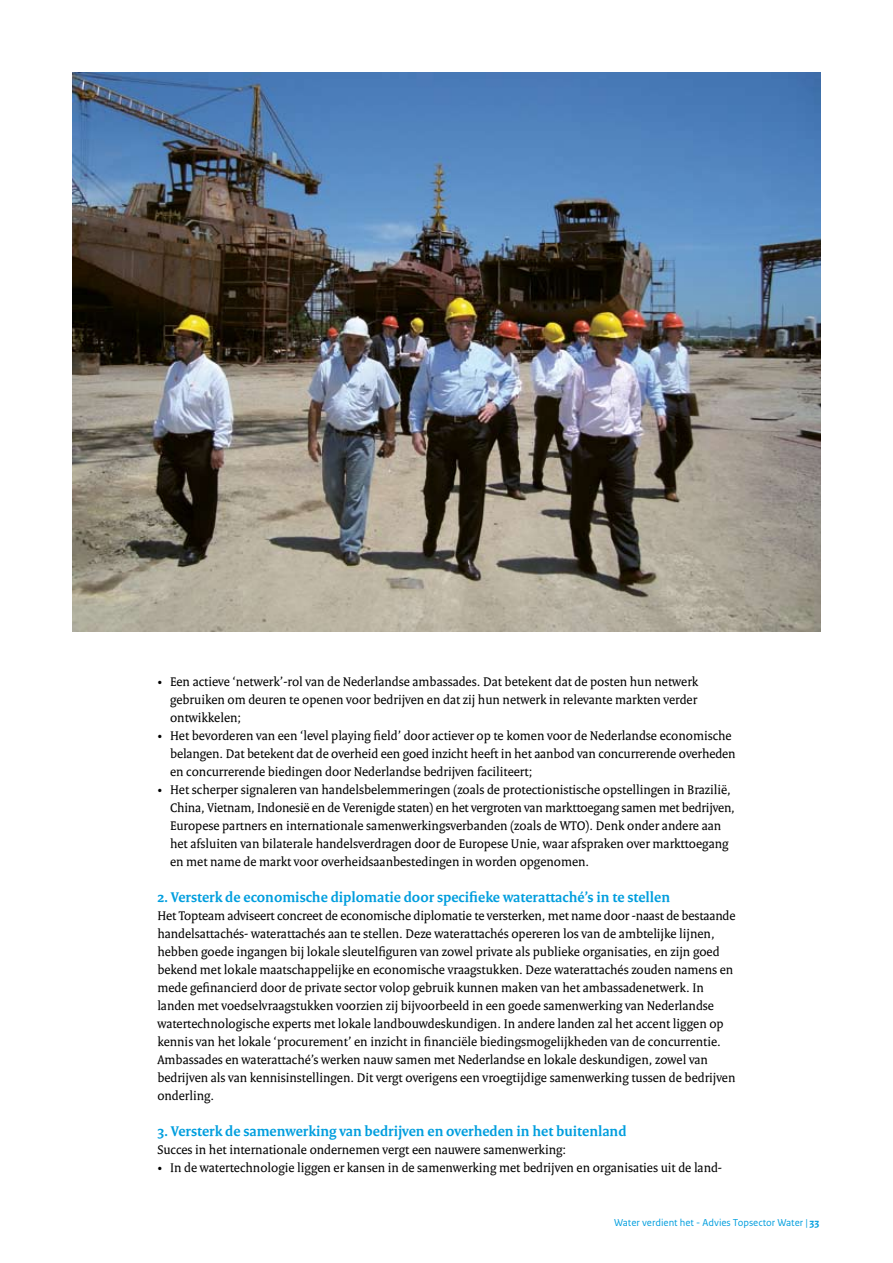
<style>
.page{position:relative;width:893px;height:1263px;background:#fff}
.page>*{position:absolute;margin:0;border:0;box-sizing:border-box;transform-origin:0 0}
.t1{font:700 15px "Rijksoverheid Serif";color:#009ede}
.t2{font:13.5px/18px "Rijksoverheid Serif";color:#000}
.t3{font:10.5px "Rijksoverheid Sans Text";color:#009ede}
.s1{font-weight:700}
</style>
<div class="page">
<img style="left:72px;top:72px;width:749px;height:559px">
<p class="t2" style="left:170px;top:672px;width:530px;text-align:justify;text-indent:-13px">• Een actieve ‘netwerk’-rol van de Nederlandse ambassades. Dat betekent dat de posten hun netwerk gebruiken om deuren te openen voor bedrijven en dat zij hun netwerk in relevante markten verder ontwikkelen;</p>
<p class="t2" style="left:170px;top:726px;width:567px;text-indent:-13px">• Het bevorderen van een ‘level playing field’ door actiever op te komen voor de Nederlandse economische belangen. Dat betekent dat de overheid een goed inzicht heeft in het aanbod van concurrerende overheden en concurrerende biedingen door Nederlandse bedrijven faciliteert;</p>
<p class="t2" style="left:170px;top:780px;width:566px;text-indent:-13px">• Het scherper signaleren van handelsbelemmeringen (zoals de protectionistische opstellingen in Brazilië, China, Vietnam, Indonesië en de Verenigde staten) en het vergroten van markttoegang samen met bedrijven, Europese partners en internationale samenwerkingsverbanden (zoals de WTO). Denk onder andere aan het afsluiten van bilaterale handelsverdragen door de Europese Unie, waar afspraken over markttoegang en met name de markt voor overheidsaanbestedingen in worden opgenomen.</p>
<p class="t1" style="left:157px;top:888px;width:514px">2. Versterk de economische diplomatie door specifieke waterattaché’s in te stellen</p>
<p class="t2" style="left:157px;top:906px;width:580px">Het Topteam adviseert concreet de economische diplomatie te versterken, met name door -naast de bestaande handelsattachés- waterattachés aan te stellen. Deze waterattachés opereren los van de ambtelijke lijnen, hebben goede ingangen bij lokale sleutelfiguren van zowel private als publieke organisaties, en zijn goed bekend met lokale maatschappelijke en economische vraagstukken. Deze waterattachés zouden namens en mede gefinancierd door de private sector volop gebruik kunnen maken van het ambassadenetwerk. In landen met voedselvraagstukken voorzien zij bijvoorbeeld in een goede samenwerking van Nederlandse watertechnologische experts met lokale landbouwdeskundigen. In andere landen zal het accent liggen op kennis van het lokale ‘procurement’ en inzicht in financiële biedingsmogelijkheden van de concurrentie.<br>Ambassades en waterattaché’s werken nauw samen met Nederlandse en lokale deskundigen, zowel van bedrijven als van kennisinstellingen. Dit vergt overigens een vroegtijdige samenwerking tussen de bedrijven onderling.</p>
<p class="t1" style="left:157px;top:1122px;width:471px">3. Versterk de samenwerking van bedrijven en overheden in het buitenland</p>
<p class="t2" style="left:157px;top:1140px;width:410px">Succes in het internationale ondernemen vergt een nauwere samenwerking:</p>
<p class="t2" style="left:157px;top:1158px;width:565px">• In de watertechnologie liggen er kansen in de samenwerking met bedrijven en organisaties uit de land-</p>
<p class="t3" style="left:614px;top:1216px;width:207px">Water verdient het - Advies Topsector Water | <span class="s1">33</span></p>
</div>
